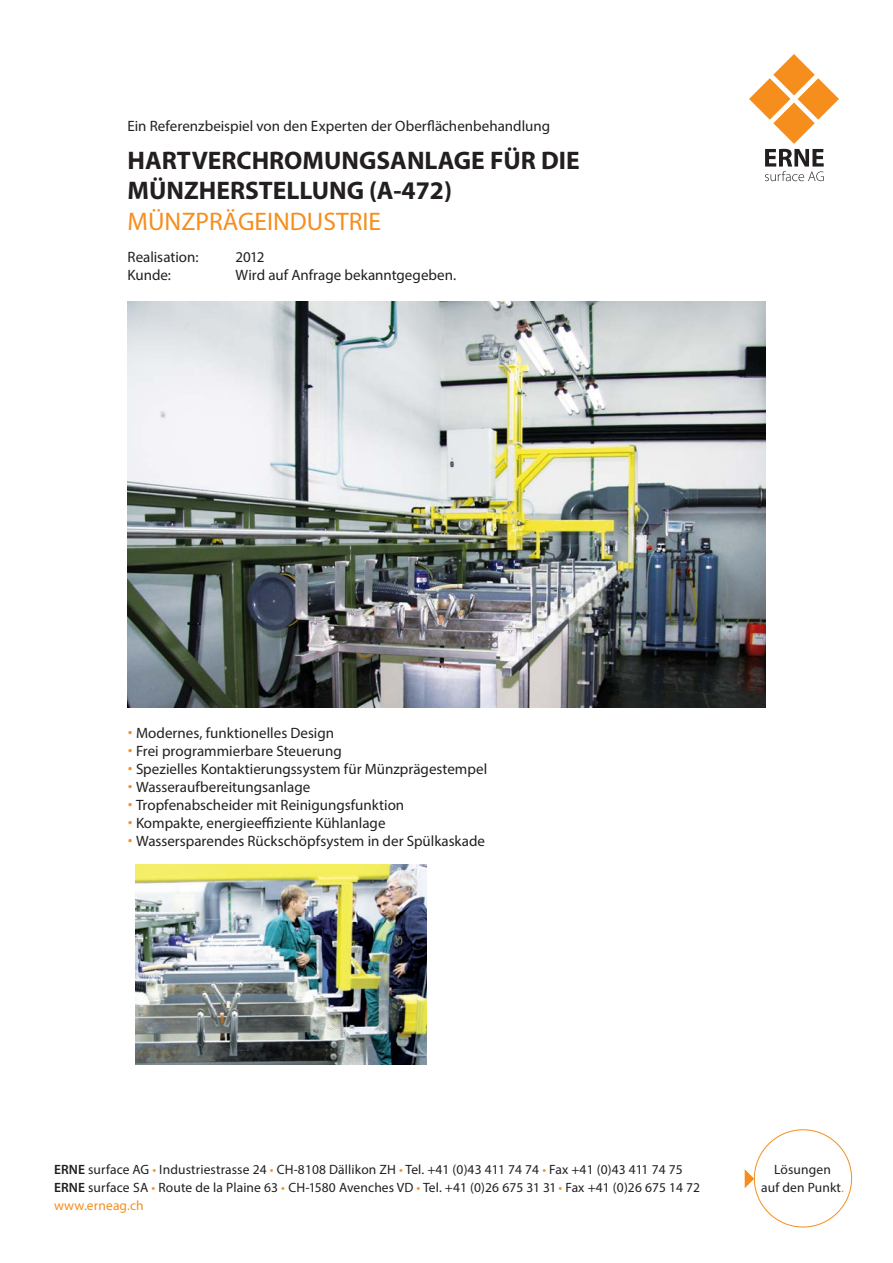
<style>
.page{position:relative;width:893px;height:1263px;background:#fff}
.page>*{position:absolute;margin:0;border:0;box-sizing:border-box;transform-origin:0 0}
.t1{font:700 25.5px/30.6px "Myriad Pro";color:#231f20}
.t2{font:25.5px "Myriad Pro";color:#f68e1e}
.t3{font:15px "Myriad Pro";color:#231f20}
.t4{font:13.5px/18px "Myriad Pro";letter-spacing:.01em;color:#231f20;text-align:center}
.s1{font-family:"Helvetica";color:#f68e1e}
.s2{font-weight:600}
.s3{color:#f68e1e}
</style>
<div class="page">
<svg style="left:745px;top:1169px;width:9px;height:19px"></svg>
<svg style="left:749px;top:54px;width:90px;height:127px"></svg>
<img style="left:128px;top:301px;width:637px;height:407px">
<img style="left:135px;top:864px;width:291px;height:200px">
<p class="t3" style="left:128px;top:117px;width:424px">Ein Referenzbeispiel von den Experten der Oberflächenbehandlung</p>
<h1 class="t1" style="left:128px;top:144px;width:454px">HARTVERCHROMUNGSANLAGE FÜR DIE<br>MÜNZHERSTELLUNG (A-472)</h1>
<h1 class="t2" style="left:128px;top:206px;width:255px">MÜNZPRÄGEINDUSTRIE</h1>
<p class="t3" style="left:128px;top:248px;width:72px">Realisation:</p>
<p class="t3" style="left:236px;top:248px;width:30px">2012</p>
<p class="t3" style="left:128px;top:266px;width:45px">Kunde:</p>
<p class="t3" style="left:236px;top:266px;width:222px">Wird auf Anfrage bekanntgegeben.</p>
<p class="t3" style="left:128px;top:724px;width:208px"><span class="s1">•</span> Modernes, funktionelles Design</p>
<p class="t3" style="left:128px;top:742px;width:216px"><span class="s1">•</span> Frei programmierbare Steuerung</p>
<p class="t3" style="left:128px;top:760px;width:361px"><span class="s1">•</span> Spezielles Kontaktierungssystem für Münzprägestempel</p>
<p class="t3" style="left:128px;top:778px;width:184px"><span class="s1">•</span> Wasseraufbereitungsanlage</p>
<p class="t3" style="left:128px;top:796px;width:278px"><span class="s1">•</span> Tropfenabscheider mit Reinigungsfunktion</p>
<p class="t3" style="left:128px;top:814px;width:259px"><span class="s1">•</span> Kompakte, energieeffiziente Kühlanlage</p>
<p class="t3" style="left:128px;top:832px;width:359px"><span class="s1">•</span> Wassersparendes Rückschöpfsystem in der Spülkaskade</p>
<p class="t4" style="left:54px;top:1160px;width:648px;text-align:left"><span class="s2">ERNE</span> surface AG <span class="s3">•</span> Industriestrasse 24 <span class="s3">•</span> CH-8108 Dällikon ZH <span class="s3">•</span> Tel. +41 (0)43 411 74 74 <span class="s3">•</span> Fax +41 (0)43 411 74 75<br><span class="s2">ERNE</span> surface SA <span class="s3">•</span> Route de la Plaine 63 <span class="s3">•</span> CH-1580 Avenches VD <span class="s3">•</span> Tel. +41 (0)26 675 31 31 <span class="s3">•</span> Fax +41 (0)26 675 14 72 <span class="s3">www.erneag.ch</span></p>
<p class="t4" style="left:761px;top:1160px;width:84px">Lösungen<br>auf den Punkt<span class="s3">.</span></p>
</div>
